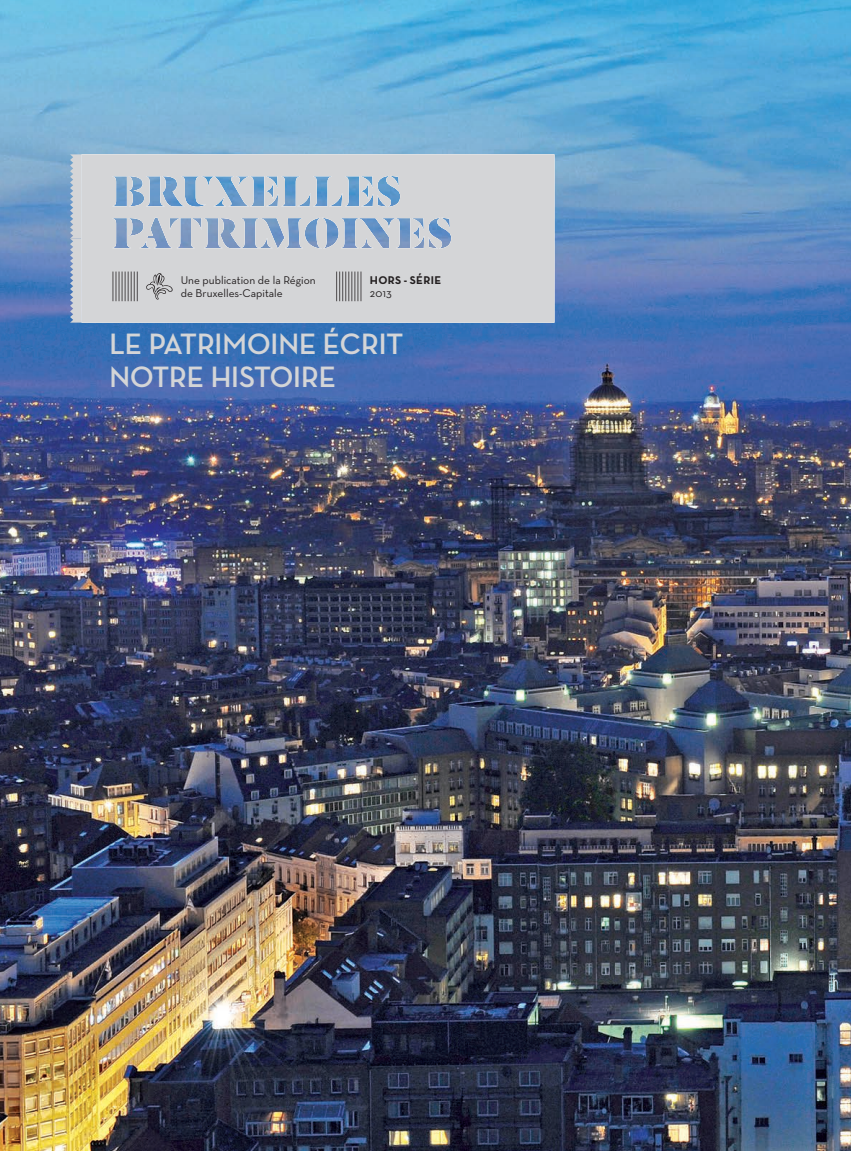
<style>
.page{position:relative;width:851px;height:1151px;background:#fff}
.page>*{position:absolute;margin:0;border:0;box-sizing:border-box;transform-origin:0 0}
.t1{font:700 30px/33px "Neutra Disp";color:#d4d5d7}
.t2{font:11.4px/13.6px "Neutra Text";color:#231f20}
.t3{font:700 11.4px "Neutra Text";letter-spacing:.03em;color:#231f20}
</style>
<div class="page">
<img style="left:0;top:0;width:850px;height:1151px">
<svg style="left:70px;top:154px;width:11px;height:169px;background:#c3cad3"></svg>
<img style="left:81px;top:154px;width:473px;height:169px">
<svg style="left:113px;top:271px;width:25px;height:30px"></svg>
<svg style="left:336px;top:271px;width:25px;height:30px"></svg>
<svg style="left:146px;top:272px;width:27px;height:28px"></svg>
<p class="t2" style="left:181px;top:273px;width:136px">Une publication de la Région de Bruxelles-Capitale</p>
<p class="t3" style="left:370px;top:272px;width:73px">HORS - SÉRIE</p>
<p class="t2" style="left:370px;top:286px;width:23px">2013</p>
<h1 class="t1" style="left:109px;top:328px;width:295px">LE PATRIMOINE ÉCRIT<br>NOTRE HISTOIRE</h1>
</div>
